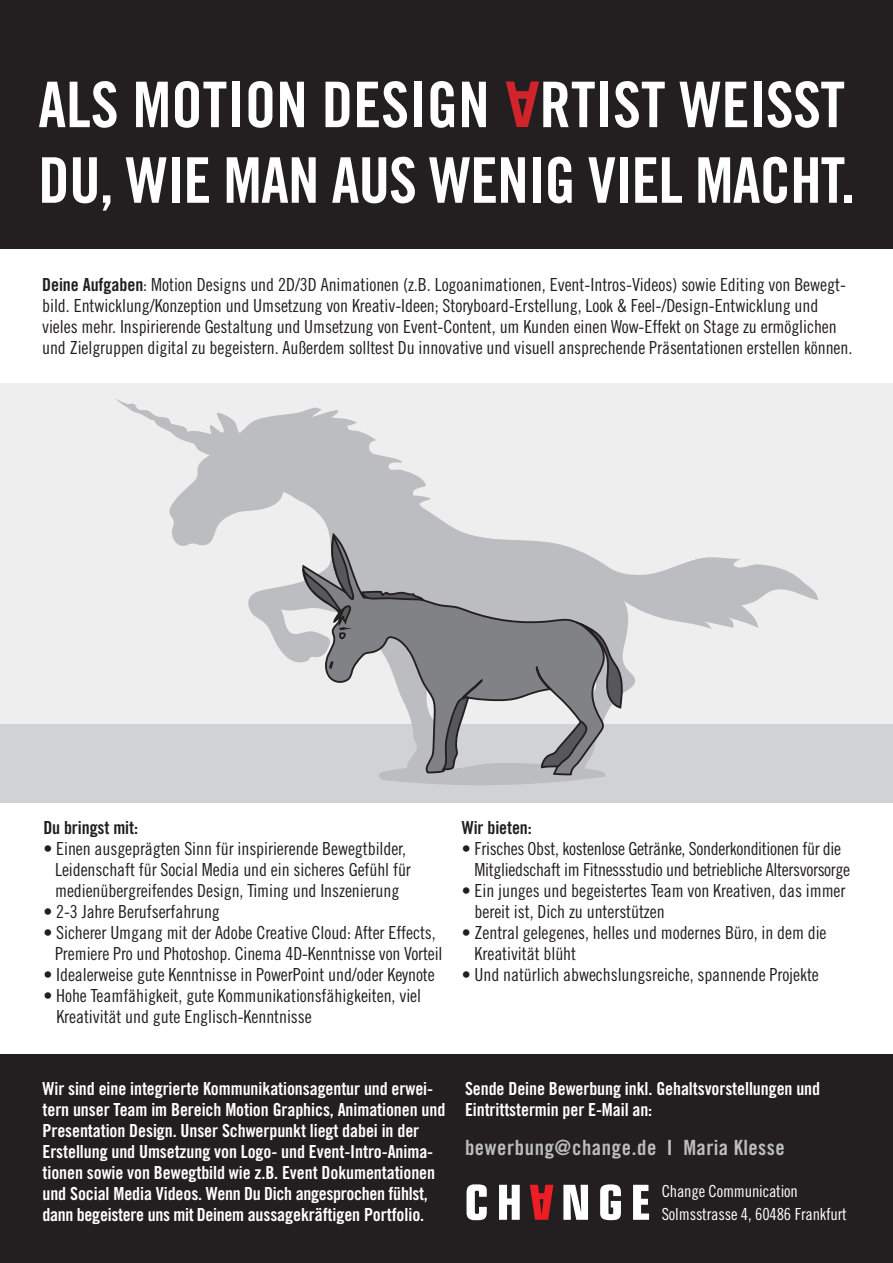
<style>
.page{position:relative;width:893px;height:1263px;background:#fff}
.page>*{position:absolute;margin:0;border:0;box-sizing:border-box;transform-origin:0 0}
.t1{font:63px/75.6px "Trade Gothic Bold Cond Twenty";letter-spacing:-.01em;color:#fff}
.t2{font:700 63px "Trade Gothic";color:#d1232a}
.t3{font:21px "Trade Gothic Bold Cond Twenty";letter-spacing:.03em;color:#bcbdc0}
.t4{font:18px/21px "Trade Gothic Cond Eighteen";letter-spacing:-.005em;color:#231f20}
.t5{font:18px/21px "Trade Gothic Bold Cond Twenty";letter-spacing:-.005em;color:#fff}
.t6{font:18px "Trade Gothic Bold Cond Twenty";letter-spacing:-.005em;color:#231f20}
.t7{font:16.65px/22.8px "Trade Gothic Cond Eighteen";letter-spacing:-.01em;color:#fff}
.s1{font-family:"Trade Gothic Bold Cond Twenty"}
</style>
<div class="page">
<div style="left:0;top:0;width:893px;height:249px;background:#231f20"></div>
<div style="left:0;top:1054px;width:893px;height:209px;background:#231f20"></div>
<svg style="left:467px;top:1184px;width:20px;height:36px"></svg>
<svg style="left:499px;top:1185px;width:21px;height:35px"></svg>
<svg style="left:530px;top:1185px;width:23px;height:35px"></svg>
<svg style="left:563px;top:1185px;width:25px;height:35px"></svg>
<svg style="left:600px;top:1184px;width:21px;height:36px"></svg>
<svg style="left:633px;top:1185px;width:16px;height:35px"></svg>
<div style="left:0;top:383px;width:893px;height:418px;background:#eeeeef"></div>
<div style="left:0;top:724px;width:893px;height:79px;background:#d1d2d4"></div>
<svg style="left:116px;top:399px;width:702px;height:292px"></svg>
<svg style="left:301px;top:534px;width:325px;height:251px"></svg>
<h1 class="t1" style="left:38px;top:66px;width:818px">ALS MOTION DESIGN RTIST WEISST<br>DU, WIE MAN AUS WENIG VIEL MACHT.</h1>
<h1 class="t2" style="left:540px;top:143px;width:37px;rotate:-180deg">A</h1>
<p class="t4" style="left:42px;top:273px;width:812px"><span class="s1">Deine Aufgaben</span>: Motion Designs und 2D/3D Animationen (z.B. Logoanimationen, Event-Intros-Videos) sowie Editing von Bewegt&shy;bild. Entwicklung/Konzeption und Umsetzung von Kreativ-Ideen; Storyboard-Erstellung, Look &amp; Feel-/Design-Entwicklung und vieles mehr. Inspirierende Gestaltung und Umsetzung von Event-Content, um Kunden einen Wow-Effekt on Stage zu ermöglichen und Zielgruppen digital zu begeistern. Außerdem solltest Du innovative und visuell ansprechende Präsentationen erstellen können.</p>
<p class="t6" style="left:43px;top:816px;width:96px">Du bringst mit:</p>
<p class="t4" style="left:55px;top:838px;width:357px;text-indent:-12px">• Einen ausgeprägten Sinn für inspirierende Bewegtbilder,<br>Leidenschaft für Social Media und ein sicheres Gefühl für medienübergreifendes Design, Timing und Inszenierung</p>
<p class="t4" style="left:43px;top:901px;width:178px">• 2-3 Jahre Berufserfahrung</p>
<p class="t4" style="left:55px;top:922px;width:389px;text-indent:-12px">• Sicherer Umgang mit der Adobe Creative Cloud: After Effects,<br>Premiere Pro und Photoshop. Cinema 4D-Kenntnisse von Vorteil</p>
<p class="t4" style="left:43px;top:964px;width:393px">• Idealerweise gute Kenntnisse in PowerPoint und/oder Keynote</p>
<p class="t4" style="left:56px;top:985px;width:366px;text-indent:-13px">• Hohe Teamfähigkeit, gute Kommunikationsfähigkeiten, viel<br>Kreativität und gute Englisch-Kenntnisse</p>
<p class="t6" style="left:462px;top:816px;width:72px">Wir bieten:</p>
<p class="t4" style="left:475px;top:837px;width:377px;text-indent:-13px">• Frisches Obst, kostenlose Getränke, Sonderkonditionen für die<br>Mitgliedschaft im Fitnessstudio und betriebliche Altersvorsorge</p>
<p class="t4" style="left:475px;top:879px;width:372px;text-indent:-13px">• Ein junges und begeistertes Team von Kreativen, das immer bereit ist, Dich zu unterstützen</p>
<p class="t4" style="left:475px;top:921px;width:354px;text-indent:-13px">• Zentral gelegenes, helles und modernes Büro, in dem die<br>Kreativität blüht</p>
<p class="t4" style="left:462px;top:963px;width:359px">• Und natürlich abwechslungsreiche, spannende Projekte</p>
<p class="t5" style="left:43px;top:1078px;width:404px">Wir sind eine integrierte Kommunikationsagentur und erwei&shy;tern unser Team im Bereich Motion Graphics, Animationen und Presentation Design. Unser Schwerpunkt liegt dabei in der Erstellung und Umsetzung von Logo- und Event-Intro-Anima&shy;tionen sowie von Bewegtbild wie z.B. Event Dokumentationen und Social Media Videos. Wenn Du Dich angesprochen fühlst, dann begeistere uns mit Deinem aussagekräftigen Portfolio.</p>
<p class="t5" style="left:465px;top:1078px;width:357px">Sende Deine Bewerbung inkl. Gehaltsvorstellungen und<br>Eintrittstermin per E-Mail an:</p>
<p class="t3" style="left:465px;top:1135px;width:321px">bewerbung@change.de I Maria Klesse</p>
<p class="t7" style="left:662px;top:1179px;width:187px">Change Communication<br>Solmsstrasse 4, 60486 Frankfurt</p>
</div>
